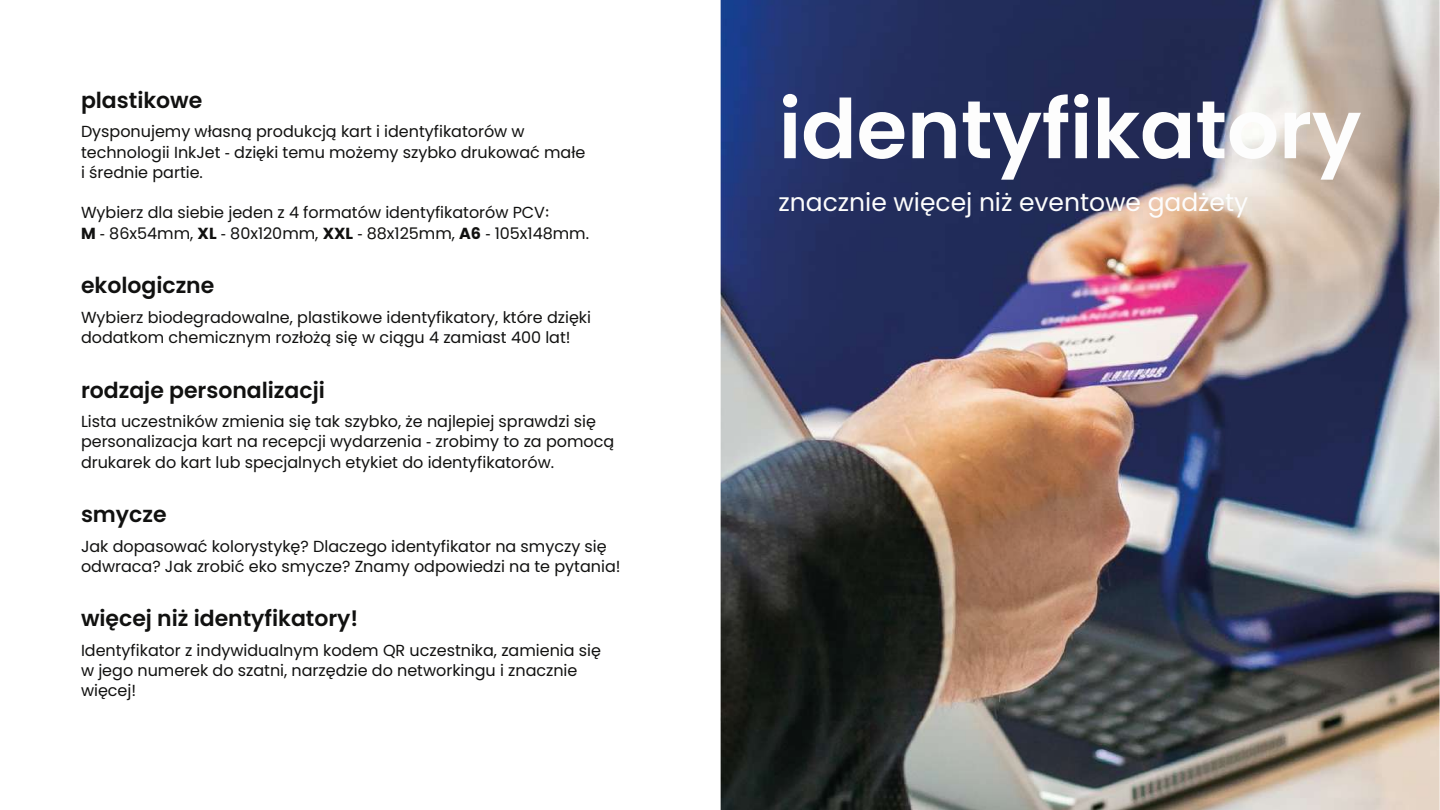
<style>
.page{position:relative;width:1440px;height:810px;background:#fff}
.page>*{position:absolute;margin:0;border:0;box-sizing:border-box;transform-origin:0 0}
.t1{font:600 82px "Poppins";letter-spacing:-.005em;color:#fdfdfd}
.t2{font:25px "Poppins";color:#fdfdfd}
.t3{font:600 22px "Poppins";color:#111110}
.t4{font:16px/20.2px "Poppins";color:#111110}
.s1{font-family:"Noto Sans"}
.s2{font-weight:700}
</style>
<div class="page">
<img style="left:720px;top:0;width:720px;height:810px">
<h3 class="t3" style="left:81px;top:85px;width:123px">plastikowe</h3>
<p class="t4" style="left:81px;top:122px;width:506px">Dysponujemy własną produkcją kart i identyfikatorów w technologii InkJet <span class="s1">‑</span> dzięki temu możemy szybko drukować małe i średnie partie.</p>
<p class="t4" style="left:81px;top:203px;width:510px">Wybierz dla siebie jeden z 4 formatów identyfikatorów PCV<span class="s1">꞉<br></span><span class="s2">M</span> <span class="s1">‑</span> 86x54mm, <span class="s2">XL</span> <span class="s1">‑</span> 80x120mm, <span class="s2">XXL</span> <span class="s1">‑</span> 88x125mm, <span class="s2">A6</span> <span class="s1">‑</span> 105x148mm.</p>
<h3 class="t3" style="left:81px;top:270px;width:135px">ekologiczne</h3>
<p class="t4" style="left:81px;top:307px;width:512px">Wybierz biodegradowalne, plastikowe identyfikatory, które dzięki dodatkom chemicznym rozłożą się w ciągu 4 zamiast 400 lat!</p>
<h3 class="t3" style="left:81px;top:374px;width:245px">rodzaje personalizacji</h3>
<p class="t4" style="left:81px;top:411px;width:535px">Lista uczestników zmienia się tak szybko, że najlepiej sprawdzi się personalizacja kart na recepcji wydarzenia <span class="s1">‑</span> zrobimy to za pomocą drukarek do kart lub specjalnych etykiet do identyfikatorów.</p>
<h3 class="t3" style="left:81px;top:499px;width:87px">smycze</h3>
<p class="t4" style="left:81px;top:536px;width:541px">Jak dopasować kolorystykę? Dlaczego identyfikator na smyczy się odwraca? Jak zrobić eko smycze? Znamy odpowiedzi na te pytania!</p>
<h3 class="t3" style="left:81px;top:603px;width:279px">więcej niż identyfikatory!</h3>
<p class="t4" style="left:81px;top:640px;width:522px">Identyfikator z indywidualnym kodem QR uczestnika, zamienia się w jego numerek do szatni, narzędzie do networkingu i znacznie więcej!</p>
<h1 class="t1" style="left:779px;top:72px;width:584px">identyfikatory</h1>
<h2 class="t2" style="left:779px;top:185px;width:471px">znacznie więcej niż eventowe gadżety</h2>
</div>
